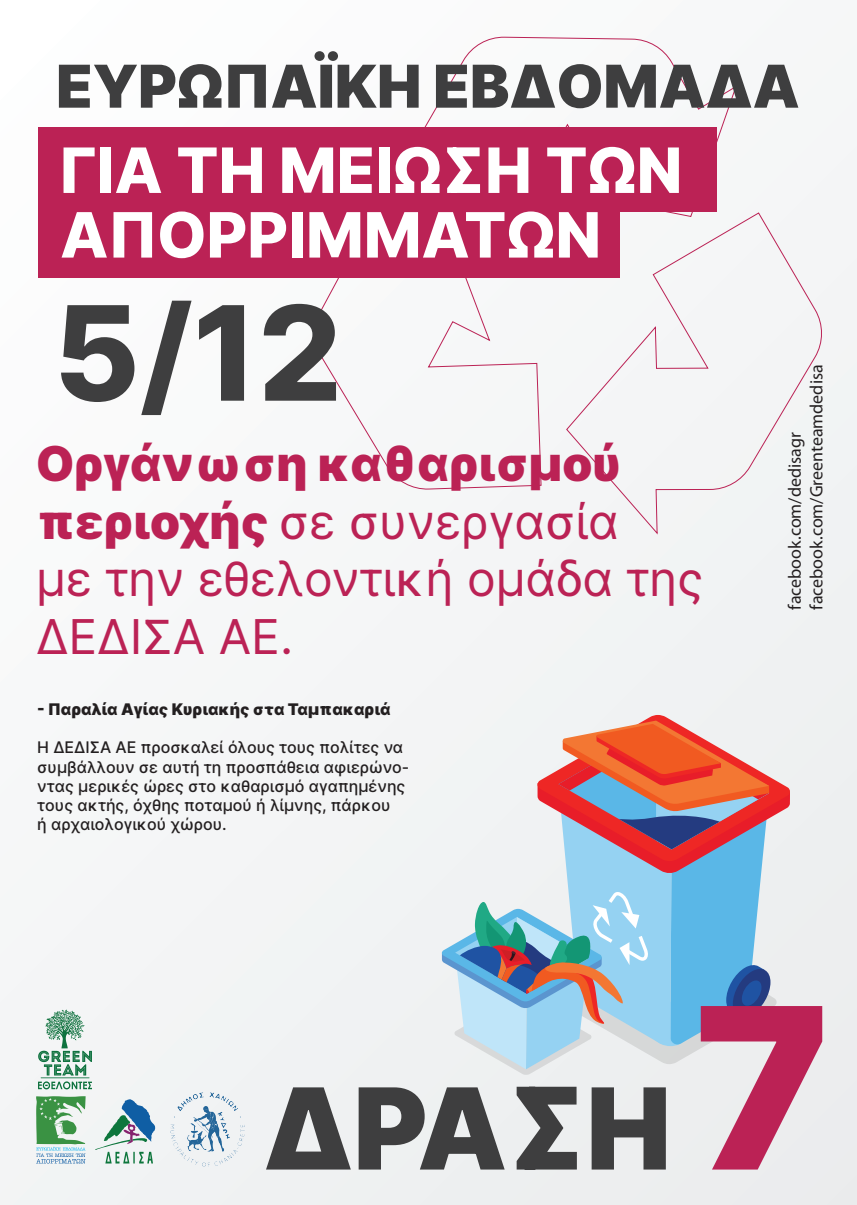
<style>
.page{position:relative;width:857px;height:1205px;background:#fff}
.page>*{position:absolute;margin:0;border:0;box-sizing:border-box;transform-origin:0 0}
.t1{font:800 131.3px "Inter";color:#3e3e3f}
.t2{font:900 113px "Inter";color:#3e3e3f}
.t3{font:800 62.5px/64.6px "Inter";color:#fff}
.t4{font:900 59.1px "Inter";color:#3e3e3f}
.t5{font:48px/57.6px "Inter";color:#b25}
.t6{font:18px/21.6px "Myriad Pro";color:#231f20}
.t7{font:500 16px/19.2px "Inter";color:#231f20}
.t8{font:900 16px "Inter";color:#231f20}
.s1{font-weight:900}
.s2{font-size:224.8px;color:#b25}
</style>
<div class="page">
<div style="left:0;top:0;width:856px;height:1205px;background:#f4f5f6"></div>
<svg style="left:424px;top:36px;width:313px;height:176px"></svg>
<svg style="left:304px;top:277px;width:238px;height:212px"></svg>
<svg style="left:565px;top:212px;width:257px;height:323px"></svg>
<div style="left:38px;top:193px;width:581px;height:84px;background:#b25"></div>
<div style="left:38px;top:127px;width:678px;height:84px;background:#b25"></div>
<svg style="left:441px;top:715px;width:348px;height:360px"></svg>
<img style="left:38px;top:1009px;width:54px;height:81px">
<svg style="left:36px;top:1096px;width:50px;height:67px"></svg>
<svg style="left:95px;top:1099px;width:60px;height:64px"></svg>
<img style="left:170px;top:1092px;width:74px;height:74px">
<h3 class="t4" style="left:56px;top:43px;width:744px">ΕΥΡΩΠΑΪΚΗ ΕΒ∆ΟΜΑ∆Α</h3>
<h3 class="t3" style="left:60px;top:137px;width:623px">ΓΙΑ ΤΗ ΜΕΙΩΣΗ ΤΩΝ<br>ΑΠΟΡΡΙΜΜΑΤΩΝ</h3>
<h1 class="t1" style="left:54px;top:257px;width:290px">5/12</h1>
<h3 class="t5" style="left:36px;top:434px;width:668px"><span class="s1">Οργάνωση καθαρισμού περιοχής</span> σε συνεργασία<br>με την εθελοντική ομάδα της ∆Ε∆ΙΣΑ ΑΕ.</h3>
<p class="t8" style="left:37px;top:697px;width:354px">- Παραλία Αγίας Κυριακής στα Ταμπακαριά</p>
<p class="t7" style="left:37px;top:737px;width:373px">Η ∆Ε∆ΙΣΑ ΑΕ προσκαλεί όλους τους πολίτες να συμβάλλουν σε αυτή τη προσπάθεια αφιερώνο&shy;ντας μερικές ώρες στο καθαρισμό αγαπημένης τους ακτής, όχθης ποταμού ή λίμνης, πάρκου<br>ή αρχαιολογικού χώρου.</p>
<p class="t6" style="left:783px;top:609px;width:247px;rotate:-90deg">facebook.com/dedisagr facebook.com/Greenteamdedisa</p>
<h2 class="t2" style="left:263px;top:1046px;width:569px">∆ΡΑΣΗ <span class="s2">7</span></h2>
</div>
